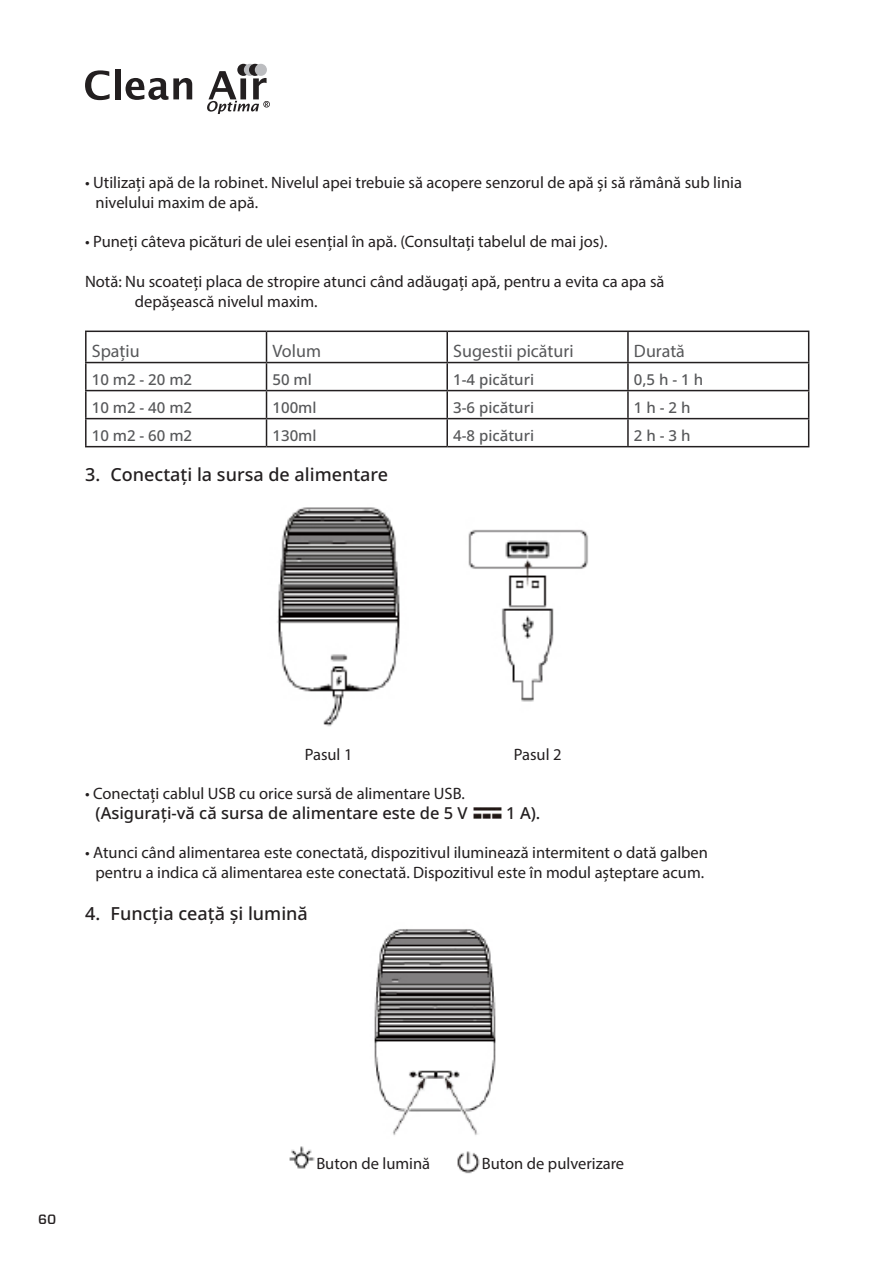
<style>
.page{position:relative;width:893px;height:1263px;background:#fff}
.page>*{position:absolute;margin:0;border:0;box-sizing:border-box;transform-origin:0 0}
.Platte_tekst{font:500 18px "Noto Sans";color:#231f20}
.Platte_tekst-2{font:18px "Myriad Pro";color:#57585a}
.Platte_tekst-3{font:16.5px/19.8px "Myriad Pro";color:#231f20}
.Platte_tekst-4{font:500 16.5px "Noto Sans";color:#231f20}
.Platte_tekst-5{font:500 15px "Noto Sans";color:#57585a}
.t1{font:500 13.5px "Forza";color:#231f20}
.s1{font-family:"Noto Sans";font-weight:500}
</style>
<div class="page">
<svg style="left:85px;top:70px;width:25px;height:30px"></svg>
<div style="left:115px;top:69px;width:5px;height:30px;background:#231f20"></div>
<svg style="left:126px;top:78px;width:66px;height:22px"></svg>
<svg style="left:237px;top:64px;width:12px;height:12px"></svg>
<div style="left:244px;top:64px;width:12px;height:12px;background:#bcbdc0;border-radius:50%"></div>
<svg style="left:249px;top:64px;width:12px;height:12px"></svg>
<div style="left:255px;top:64px;width:12px;height:12px;background:#bcbdc0;border-radius:50%"></div>
<svg style="left:207px;top:70px;width:63px;height:44px"></svg>
<hr style="left:85px;top:331px;width:181px;height:1px;background:#231f20">
<hr style="left:85px;top:332px;width:2px;height:30px;background:#231f20">
<hr style="left:266px;top:331px;width:181px;height:1px;background:#231f20">
<hr style="left:266px;top:332px;width:1px;height:30px;background:#231f20">
<hr style="left:447px;top:331px;width:181px;height:1px;background:#231f20">
<hr style="left:446px;top:332px;width:2px;height:30px;background:#231f20">
<hr style="left:628px;top:331px;width:181px;height:1px;background:#231f20">
<hr style="left:627px;top:332px;width:2px;height:30px;background:#231f20">
<hr style="left:808px;top:332px;width:1px;height:30px;background:#231f20">
<hr style="left:85px;top:362px;width:181px;height:1px;background:#231f20">
<hr style="left:85px;top:363px;width:2px;height:27px;background:#231f20">
<hr style="left:266px;top:362px;width:181px;height:1px;background:#231f20">
<hr style="left:447px;top:362px;width:181px;height:1px;background:#231f20">
<hr style="left:446px;top:363px;width:2px;height:27px;background:#231f20">
<hr style="left:628px;top:362px;width:181px;height:1px;background:#231f20">
<hr style="left:627px;top:363px;width:2px;height:27px;background:#231f20">
<hr style="left:85px;top:390px;width:181px;height:1px;background:#231f20">
<hr style="left:85px;top:391px;width:2px;height:27px;background:#231f20">
<hr style="left:266px;top:390px;width:181px;height:1px;background:#231f20">
<hr style="left:447px;top:390px;width:181px;height:1px;background:#231f20">
<hr style="left:446px;top:391px;width:2px;height:27px;background:#231f20">
<hr style="left:628px;top:390px;width:181px;height:1px;background:#231f20">
<hr style="left:627px;top:391px;width:2px;height:27px;background:#231f20">
<hr style="left:85px;top:418px;width:181px;height:1px;background:#231f20">
<hr style="left:85px;top:419px;width:2px;height:27px;background:#231f20">
<hr style="left:266px;top:418px;width:181px;height:1px;background:#231f20">
<svg style="left:266px;top:363px;width:1px;height:83px"></svg>
<hr style="left:447px;top:418px;width:181px;height:1px;background:#231f20">
<hr style="left:446px;top:419px;width:2px;height:27px;background:#231f20">
<hr style="left:628px;top:418px;width:181px;height:1px;background:#231f20">
<hr style="left:627px;top:419px;width:2px;height:27px;background:#231f20">
<svg style="left:808px;top:363px;width:1px;height:83px"></svg>
<hr style="left:85px;top:446px;width:181px;height:1px;background:#231f20">
<hr style="left:266px;top:446px;width:181px;height:1px;background:#231f20">
<hr style="left:447px;top:446px;width:181px;height:1px;background:#231f20">
<hr style="left:628px;top:446px;width:181px;height:1px;background:#231f20">
<img style="left:289px;top:1146px;width:26px;height:23px">
<img style="left:457px;top:1151px;width:23px;height:23px">
<img style="left:277px;top:507px;width:311px;height:220px">
<img style="left:374px;top:929px;width:122px;height:206px">
<img style="left:473px;top:807px;width:29px;height:12px">
<p class="Platte_tekst-3" style="left:96px;top:172px;width:648px;text-indent:-10px">• Utilizați apă de la robinet. Nivelul apei trebuie să acopere senzorul de apă și să rămână sub linia nivelului maxim de apă.</p>
<p class="Platte_tekst-3" style="left:85px;top:231px;width:524px">• Puneți câteva picături de ulei esențial în apă. (Consultați tabelul de mai jos).</p>
<p class="Platte_tekst-3" style="left:135px;top:271px;width:531px;text-indent:-50px">Notă: Nu scoateți placa de stropire atunci când adăugați apă, pentru a evita ca apa să depășească nivelul maxim.</p>
<p class="Platte_tekst-2" style="left:92px;top:339px;width:49px">Spațiu</p>
<p class="Platte_tekst-2" style="left:272px;top:339px;width:50px">Volum</p>
<p class="Platte_tekst-2" style="left:453px;top:339px;width:122px">Sugestii picături</p>
<p class="Platte_tekst-2" style="left:634px;top:339px;width:52px">Durată</p>
<p class="Platte_tekst-5" style="left:92px;top:369px;width:102px">10 m2 - 20 m2</p>
<p class="Platte_tekst-5" style="left:272px;top:369px;width:41px">50 ml</p>
<p class="Platte_tekst-5" style="left:453px;top:369px;width:82px">1-4 picături</p>
<p class="Platte_tekst-5" style="left:634px;top:369px;width:71px">0,5 h - 1 h</p>
<p class="Platte_tekst-5" style="left:92px;top:397px;width:102px">10 m2 - 40 m2</p>
<p class="Platte_tekst-5" style="left:272px;top:397px;width:46px">100ml</p>
<p class="Platte_tekst-5" style="left:453px;top:397px;width:82px">3-6 picături</p>
<p class="Platte_tekst-5" style="left:634px;top:397px;width:58px">1 h - 2 h</p>
<p class="Platte_tekst-5" style="left:92px;top:425px;width:102px">10 m2 - 60 m2</p>
<p class="Platte_tekst-5" style="left:272px;top:425px;width:46px">130ml</p>
<p class="Platte_tekst-5" style="left:453px;top:425px;width:82px">4-8 picături</p>
<p class="Platte_tekst-5" style="left:634px;top:425px;width:58px">2 h - 3 h</p>
<p class="Platte_tekst" style="left:85px;top:462px;width:305px">3. Conectați la sursa de alimentare</p>
<p class="Platte_tekst-3" style="left:305px;top:744px;width:49px">Pasul 1</p>
<p class="Platte_tekst-3" style="left:514px;top:744px;width:49px">Pasul 2</p>
<p class="Platte_tekst-3" style="left:85px;top:783px;width:384px;text-align:right">• Conectați cablul USB cu orice sursă de alimentare USB. <span class="s1">(Asigurați-vă că sursa de alimentare este de 5 V</span></p>
<p class="Platte_tekst-4" style="left:506px;top:801px;width:36px">1 A).</p>
<p class="Platte_tekst-3" style="left:85px;top:843px;width:624px;text-align:center">• Atunci când alimentarea este conectată, dispozitivul iluminează intermitent o dată galben pentru a indica că alimentarea este conectată. Dispozitivul este în modul așteptare acum.</p>
<p class="Platte_tekst" style="left:85px;top:900px;width:224px">4. Funcția ceață și lumină</p>
<p class="t1" style="left:38px;top:1210px;width:20px">60</p>
<p class="Platte_tekst-3" style="left:316px;top:1154px;width:115px">Buton de lumină</p>
<p class="Platte_tekst-3" style="left:482px;top:1154px;width:144px">Buton de pulverizare</p>
</div>
